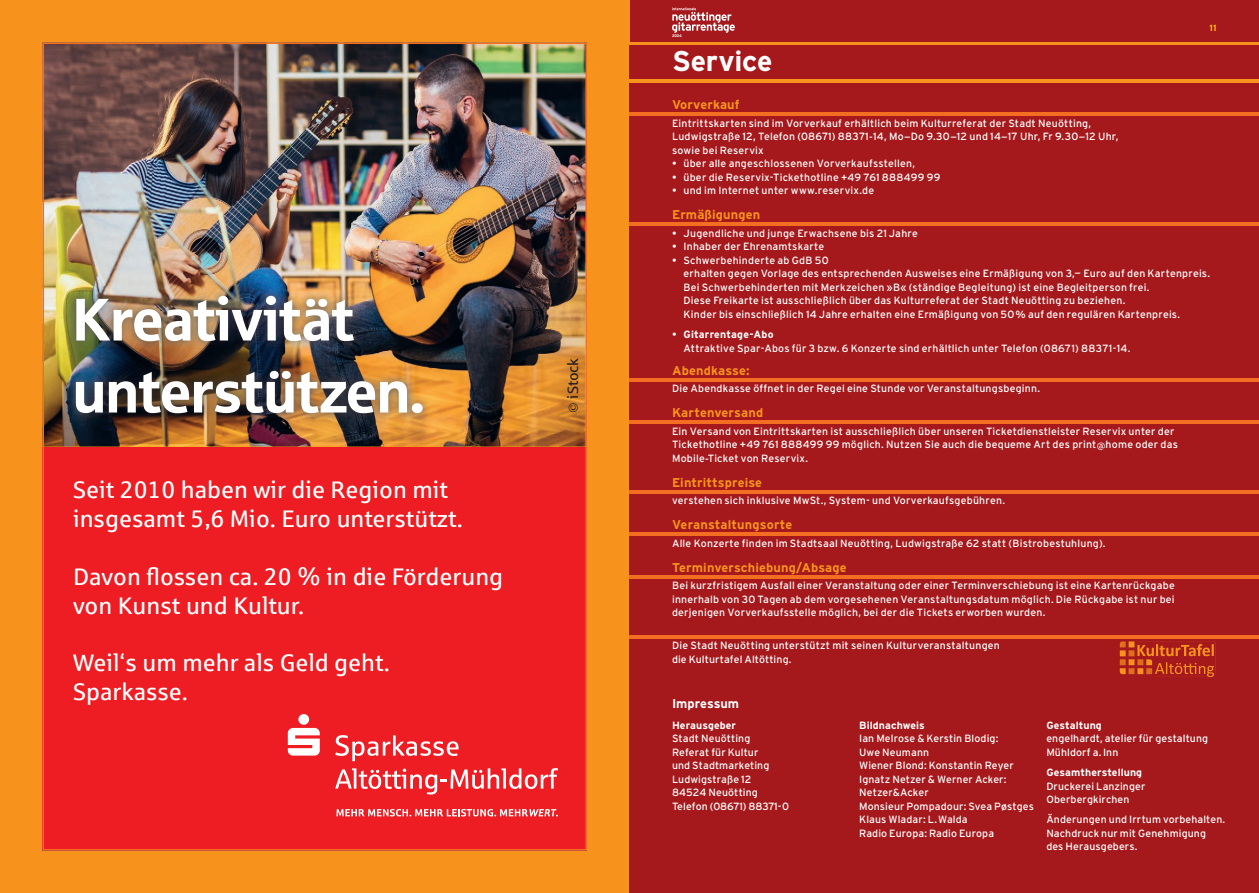
<style>
.page{position:relative;width:1259px;height:893px;background:#fff}
.page>*{position:absolute;margin:0;border:0;box-sizing:border-box;transform-origin:0 0}
.t1{font:60px/72px "Sparkasse Head";color:#fff}
.t2{font:700 28.5px "Interstate";letter-spacing:-.005em;color:#fff}
.t3{font:24px/28.8px "Sparkasse Rg";color:#fff}
.t4{font:15px "Sparkasse Rg";color:#231f20}
.t5{font:700 12.75px "Interstate";letter-spacing:.01em;color:#f7931d}
.t6{font:700 12.75px "Interstate";letter-spacing:-.005em;color:#fff}
.t7{font:10.5px/13.5px "Interstate";letter-spacing:.015em;color:#fff}
.t8{font:700 10.5px "Interstate";letter-spacing:.01em;color:#fff}
.t9{font:700 9px "Interstate";color:#fec210}
.t10{font:700 3.75px "Interstate";color:#fff}
.s1{font-family:"Minion Pro"}
.s2{font-weight:700}
</style>
<div class="page">
<div style="left:629px;top:0;width:630px;height:43px;background:#a5181b"></div>
<svg style="left:672px;top:7px;width:63px;height:26px"></svg>
<div style="left:0;top:0;width:629px;height:893px;background:#f7931d"></div>
<img style="left:43px;top:43px;width:544px;height:807px">
<div style="left:629px;top:78px;width:630px;height:815px;background:#a5181b"></div>
<hr style="left:629px;top:42px;width:630px;height:3px;background:#f7931d">
<div style="left:629px;top:45px;width:630px;height:35px;background:#a5181b"></div>
<hr style="left:629px;top:80px;width:630px;height:3px;background:#f7931d">
<hr style="left:629px;top:113px;width:630px;height:3px;background:#f36e21">
<hr style="left:629px;top:223px;width:630px;height:3px;background:#f36e21">
<hr style="left:629px;top:378px;width:630px;height:3px;background:#f36e21">
<hr style="left:629px;top:421px;width:630px;height:3px;background:#f36e21">
<hr style="left:629px;top:490px;width:630px;height:3px;background:#f36e21">
<hr style="left:629px;top:533px;width:630px;height:3px;background:#f36e21">
<hr style="left:629px;top:575px;width:630px;height:3px;background:#f36e21">
<hr style="left:629px;top:635px;width:630px;height:3px;background:#f36e21">
<img style="left:1119px;top:641px;width:97px;height:36px">
<h1 class="t1" style="left:73px;top:281px;width:353px">Kreativität unterstützen.</h1>
<h3 class="t3" style="left:73px;top:475px;width:391px">Seit 2010 haben wir die Region mit insgesamt 5,6 Mio. Euro unterstützt.</h3>
<h3 class="t3" style="left:73px;top:561px;width:432px">Davon flossen ca. 20 % in die Förderung von Kunst und Kultur.</h3>
<h3 class="t3" style="left:73px;top:648px;width:318px">Weil‘s um mehr als Geld geht.<br>Sparkasse.</h3>
<h3 class="t4" style="left:563px;top:412px;width:56px;rotate:-90deg"><span class="s1">©</span> iStock</h3>
<p class="t10" style="left:672px;top:34px;width:11px">2024</p>
<p class="t9" style="left:1209px;top:22px;width:8px">11</p>
<h2 class="t2" style="left:672px;top:45px;width:102px">Service</h2>
<p class="t5" style="left:672px;top:97px;width:69px">Vorverkauf</p>
<p class="t7" style="left:672px;top:116px;width:448px">Eintrittskarten sind im Vorverkauf erhältlich beim Kulturreferat der Stadt Neuötting,<br>Ludwigstraße 12, Telefon (08671) 88371-14, Mo—Do 9.30—12 und 14—17 Uhr, Fr 9.30—12 Uhr, sowie bei Reservix</p>
<p class="t7" style="left:672px;top:157px;width:245px">• über alle angeschlossenen Vorverkaufsstellen,</p>
<p class="t7" style="left:672px;top:170px;width:270px">• über die Reservix-Tickethotline +49 761 888499 99</p>
<p class="t7" style="left:672px;top:184px;width:204px">• und im Internet unter www. reservix.de</p>
<p class="t5" style="left:672px;top:207px;width:90px">Ermäßigungen</p>
<p class="t7" style="left:672px;top:226px;width:247px">• Jugendliche und junge Erwachsene bis 21 Jahre</p>
<p class="t7" style="left:672px;top:240px;width:154px">• Inhaber der Ehrenamtskarte</p>
<p class="t7" style="left:683px;top:253px;width:528px;text-indent:-11px">• Schwerbehinderte ab GdB 50<br>erhalten gegen Vorlage des entsprechenden Ausweises eine Ermäßigung von 3,— Euro auf den Kartenpreis.<br>Bei Schwerbehinderten mit Merkzeichen »B« (ständige Begleitung) ist eine Begleitperson frei.<br>Diese Freikarte ist ausschließlich über das Kulturreferat der Stadt Neuötting zu beziehen.<br>Kinder bis einschließlich 14 Jahre erhalten eine Ermäßigung von 50% auf den regulären Kartenpreis.</p>
<p class="t7" style="left:683px;top:328px;width:448px;text-indent:-11px">• <span class="s2">Gitarrentage-Abo<br></span>Attraktive Spar-Abos für 3 bzw. 6 Konzerte sind erhältlich unter Telefon (08671) 88371-14.</p>
<p class="t5" style="left:672px;top:363px;width:79px">Abendkasse:</p>
<p class="t7" style="left:672px;top:382px;width:370px">Die Abendkasse öffnet in der Regel eine Stunde vor Veranstaltungsbeginn.</p>
<p class="t5" style="left:672px;top:405px;width:93px">Kartenversand</p>
<p class="t7" style="left:672px;top:424px;width:507px">Ein Versand von Eintrittskarten ist ausschließlich über unseren Ticketdienstleister Reservix unter der<br>Tickethotline +49 761 888499 99 möglich. Nutzen Sie auch die bequeme Art des print@home oder das<br>Mobile-Ticket von Reservix.</p>
<p class="t5" style="left:672px;top:475px;width:92px">Eintrittspreise</p>
<p class="t7" style="left:672px;top:494px;width:334px">verstehen sich inklusive MwSt., System- und Vorverkaufsgebühren.</p>
<p class="t5" style="left:672px;top:517px;width:122px">Veranstaltungsorte</p>
<p class="t7" style="left:672px;top:536px;width:435px">Alle Konzerte finden im Stadtsaal Neuötting, Ludwigstraße 62 statt (Bistrobestuhlung).</p>
<p class="t5" style="left:672px;top:560px;width:176px">Terminverschiebung/Absage</p>
<p class="t7" style="left:672px;top:579px;width:504px;text-align:justify">Bei kurzfristigem Ausfall einer Veranstaltung oder einer Terminverschiebung ist eine Kartenrückgabe innerhalb von 30 Tagen ab dem vorgesehenen Veranstaltungsdatum möglich. Die Rückgabe ist nur bei derjenigen Vorverkaufsstelle möglich, bei der die Tickets erworben wurden.</p>
<p class="t7" style="left:672px;top:639px;width:329px">Die Stadt Neuötting unterstützt mit seinen Kulturveranstaltungen die Kulturtafel Altötting.</p>
<p class="t6" style="left:672px;top:697px;width:69px">Impressum</p>
<p class="t8" style="left:672px;top:719px;width:66px">Herausgeber</p>
<p class="t7" style="left:672px;top:732px;width:119px">Stadt Neuötting<br>Referat für Kultur<br>und Stadtmarketing<br>Ludwigstraße 12<br>84524 Neuötting<br>Telefon (08671) 88371-0</p>
<p class="t8" style="left:859px;top:719px;width:67px">Bildnachweis</p>
<p class="t7" style="left:859px;top:732px;width:176px">Ian Melrose &amp; Kerstin Blodig:<br>Uwe Neumann<br>Wiener Blond: Konstantin Reyer<br>Ignatz Netzer &amp; Werner Acker:<br>Netzer&amp;Acker<br>Monsieur Pompadour: Svea Pøstges<br>Klaus Wladar: L. Walda<br>Radio Europa: Radio Europa</p>
<p class="t8" style="left:1046px;top:719px;width:57px">Gestaltung</p>
<p class="t7" style="left:1046px;top:732px;width:163px">engelhardt, atelier für gestaltung<br>Mühldorf a. Inn</p>
<p class="t8" style="left:1046px;top:766px;width:97px">Gesamtherstellung</p>
<p class="t7" style="left:1046px;top:779px;width:101px">Druckerei Lanzinger<br>Oberbergkirchen</p>
<p class="t7" style="left:1046px;top:813px;width:180px">Änderungen und Irrtum vorbehalten.<br>Nachdruck nur mit Genehmigung des Herausgebers.</p>
</div>
